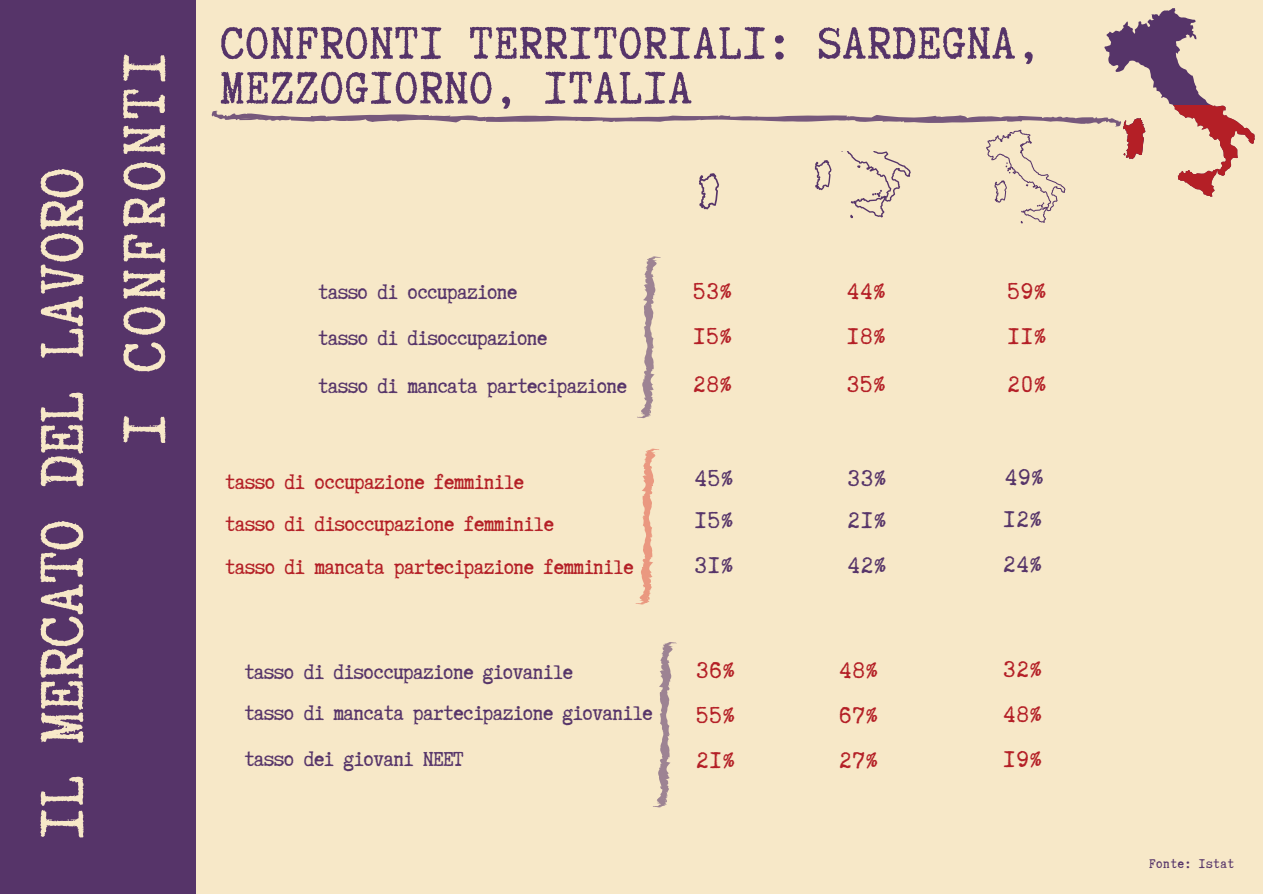
<style>
.page{position:relative;width:1263px;height:894px;background:#fff}
.page>*{position:absolute;margin:0;border:0;box-sizing:border-box;transform-origin:0 0}
.t1{font:72px "Truetypewriter Polygl OTT";color:#f7e8c8}
.t2{font:70.65px "Truetypewriter Polygl OTT";letter-spacing:.065em;color:#f7e8c8}
.t3{font:54px/44.7px "Truetypewriter Polygl OTT";letter-spacing:.015em;color:#563469}
.t4{font:27px "Truetypewriter Polygl OTT";letter-spacing:.05em;color:#b41f26}
.t5{font:27px "Truetypewriter Polygl OTT";letter-spacing:.05em;color:#563469}
.t6{font:24px/47.7px "Truetypewriter Polygl OTT";letter-spacing:-.03em;color:#563469}
.t7{font:24px "Truetypewriter Polygl OTT";letter-spacing:-.03em;color:#b41f26}
.t8{font:15px "Truetypewriter Polygl OTT";letter-spacing:.03em;color:#563469}
</style>
<div class="page">
<div style="left:0;top:0;width:1263px;height:893px;background:#f7e8c8"></div>
<div style="left:0;top:0;width:196px;height:893px;background:#563469"></div>
<svg style="left:212px;top:8px;width:1043px;height:215px"></svg>
<svg style="left:637px;top:256px;width:24px;height:162px"></svg>
<svg style="left:635px;top:448px;width:24px;height:156px"></svg>
<svg style="left:653px;top:642px;width:24px;height:165px"></svg>
<h1 class="t1" style="left:25px;top:839px;width:673px;rotate:-90deg">IL MERCATO DEL LAVORO</h1>
<h2 class="t2" style="left:108px;top:444px;width:394px;rotate:-90deg">I CONFRONTI</h2>
<h3 class="t3" style="left:220px;top:20px;width:822px">CONFRONTI TERRITORIALI: SARDEGNA,<br>MEZZOGIORNO, ITALIA</h3>
<p class="t6" style="left:318px;top:267px;width:201px">tasso di occupazione</p>
<p class="t6" style="left:318px;top:314px;width:311px">tasso di disoccupazione<br>tasso di mancata partecipazione</p>
<p class="t7" style="left:225px;top:470px;width:301px">tasso di occupazione femminile</p>
<p class="t7" style="left:225px;top:512px;width:331px">tasso di disoccupazione femminile</p>
<p class="t7" style="left:225px;top:555px;width:410px">tasso di mancata partecipazione femminile</p>
<p class="t6" style="left:244px;top:648px;width:331px">tasso di disoccupazione giovanile</p>
<p class="t6" style="left:244px;top:689px;width:410px">tasso di mancata partecipazione giovanile</p>
<p class="t6" style="left:244px;top:735px;width:221px">tasso dei giovani NEET</p>
<p class="t4" style="left:693px;top:277px;width:40px">53%</p>
<p class="t4" style="left:847px;top:277px;width:40px">44%</p>
<p class="t4" style="left:1008px;top:276px;width:40px">59%</p>
<p class="t4" style="left:693px;top:322px;width:40px">15%</p>
<p class="t4" style="left:847px;top:322px;width:40px">18%</p>
<p class="t4" style="left:1008px;top:321px;width:40px">11%</p>
<p class="t4" style="left:693px;top:370px;width:40px">28%</p>
<p class="t4" style="left:847px;top:370px;width:40px">35%</p>
<p class="t4" style="left:1008px;top:369px;width:40px">20%</p>
<p class="t5" style="left:695px;top:464px;width:40px">45%</p>
<p class="t5" style="left:848px;top:464px;width:40px">33%</p>
<p class="t5" style="left:1005px;top:463px;width:40px">49%</p>
<p class="t5" style="left:695px;top:506px;width:40px">15%</p>
<p class="t5" style="left:848px;top:506px;width:40px">21%</p>
<p class="t5" style="left:1003px;top:505px;width:40px">12%</p>
<p class="t5" style="left:695px;top:551px;width:40px">31%</p>
<p class="t5" style="left:848px;top:551px;width:40px">42%</p>
<p class="t5" style="left:1003px;top:550px;width:40px">24%</p>
<p class="t4" style="left:696px;top:655px;width:40px">36%</p>
<p class="t4" style="left:840px;top:655px;width:40px">48%</p>
<p class="t4" style="left:1003px;top:654px;width:40px">32%</p>
<p class="t4" style="left:696px;top:700px;width:40px">55%</p>
<p class="t4" style="left:840px;top:700px;width:40px">67%</p>
<p class="t4" style="left:1003px;top:699px;width:40px">48%</p>
<p class="t4" style="left:696px;top:745px;width:40px">21%</p>
<p class="t4" style="left:840px;top:745px;width:40px">27%</p>
<p class="t4" style="left:1003px;top:744px;width:40px">19%</p>
<p class="t8" style="left:1149px;top:855px;width:87px">Fonte: Istat</p>
</div>
